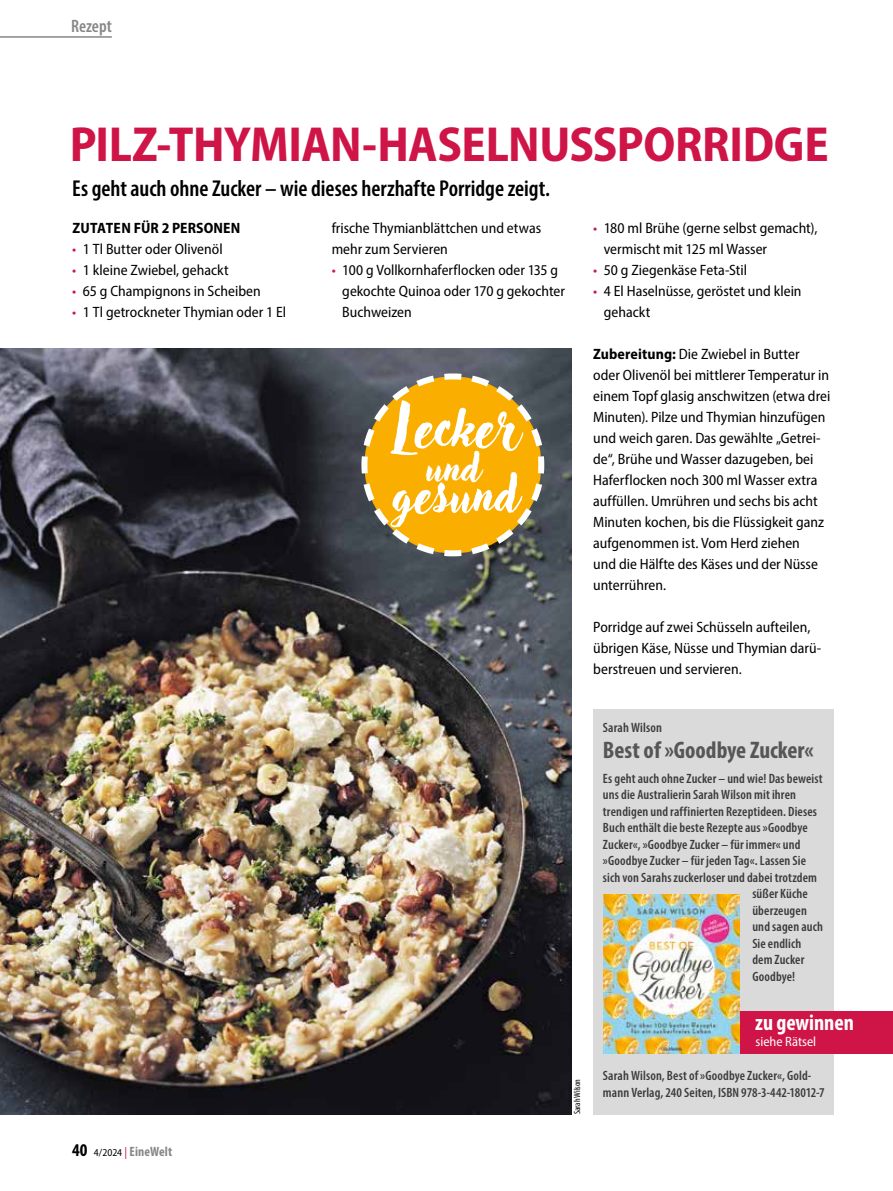
<style>
.page{position:relative;width:893px;height:1191px;background:#fff}
.page>*{position:absolute;margin:0;border:0;box-sizing:border-box;transform-origin:0 0}
.t1{font:56.1px "Adlery Pro";letter-spacing:-.005em;color:#fff}
.t2{font:52.35px "Adlery Pro";letter-spacing:-.005em;color:#fff}
.t3{font:700 semi-condensed 49.5px "Myriad Pro";letter-spacing:-.01em;color:#cf1447}
.t4{font:700 condensed 24px "Myriad Pro";color:#565656}
.t5{font:600 condensed 23.1px "Myriad Pro";color:#000}
.t6{font:700 condensed 22.5px "Myriad Pro";color:#fff}
.t7{font:600 condensed 18px "Myriad Pro";color:#878786}
.t8{font:semi-condensed 15px/21px "Myriad Pro";color:#000}
.t9{font:700 semi-condensed 15px "Myriad Pro";letter-spacing:.005em;color:#000}
.t10{font:600 condensed 13.5px/16.5px "Myriad Pro";letter-spacing:.01em;color:#3b3b3a}
.t11{font:700 condensed 13.5px "Myriad Pro";letter-spacing:.01em;color:#878786}
.t12{font:semi-condensed 13.5px "Myriad Pro";color:#fff}
.t13{font:condensed 9px "Myriad Pro";color:#000}
.s1{color:#cf1447}
.s2{font-weight:700}
.s3{font-size:18px;color:#000}
.s4{font-weight:400;font-stretch:semi-condensed;font-size:10.5px;color:#000}
.s5{font-weight:400;font-stretch:semi-condensed;font-size:12px;color:#cf1447}
</style>
<div class="page">
<div style="left:593px;top:709px;width:240px;height:405px;background:#dadada"></div>
<img style="left:0;top:348px;width:572px;height:766px">
<hr style="left:0;top:36px;width:112px;height:2px;background:#878786">
<div style="left:734px;top:1011px;width:159px;height:42px;background:#cf1447"></div>
<img style="left:603px;top:894px;width:137px;height:159px">
<svg style="left:358px;top:370px;width:189px;height:189px;background:#c89827"></svg>
<p class="t7" style="left:71px;top:15px;width:42px">Rezept</p>
<h3 class="t3" style="left:70px;top:112px;width:760px">PILZ-THYMIAN-HASELNUSSPORRIDGE</h3>
<h3 class="t5" style="left:72px;top:174px;width:479px">Es geht auch ohne Zucker – wie dieses herzhafte Porridge zeigt.</h3>
<p class="t9" style="left:72px;top:218px;width:169px">ZUTATEN FÜR 2 PERSONEN</p>
<p class="t8" style="left:72px;top:238px;width:152px"><span class="s1">•</span> 1 Tl Butter oder Olivenöl</p>
<p class="t8" style="left:72px;top:259px;width:158px"><span class="s1">•</span> 1 kleine Zwiebel, gehackt</p>
<p class="t8" style="left:72px;top:280px;width:190px"><span class="s1">•</span> 65 g Champignons in Scheiben</p>
<p class="t8" style="left:72px;top:301px;width:215px"><span class="s1">•</span> 1 Tl getrockneter Thymian oder 1 El</p>
<p class="t8" style="left:332px;top:217px;width:211px">frische Thymianblättchen und etwas mehr zum Servieren</p>
<p class="t8" style="left:342px;top:259px;width:224px;text-indent:-11px"><span class="s1">•</span> 100 g Vollkornhaferflocken oder 135 g gekochte Quinoa oder 170 g gekochter<br>Buchweizen</p>
<h1 class="t1" style="left:395px;top:393px;width:127px">Lecker</h1>
<h2 class="t2" style="left:393px;top:463px;width:127px">gesund</h2>
<p class="t8" style="left:604px;top:217px;width:215px;text-indent:-11px"><span class="s1">•</span> 180 ml Brühe (gerne selbst gemacht), vermischt mit 125 ml Wasser</p>
<p class="t8" style="left:593px;top:259px;width:155px"><span class="s1">•</span> 50 g Ziegenkäse Feta-Stil</p>
<p class="t8" style="left:604px;top:280px;width:199px;text-indent:-11px"><span class="s1">•</span> 4 El Haselnüsse, geröstet und klein gehackt</p>
<p class="t8" style="left:593px;top:343px;width:239px"><span class="s2">Zubereitung:</span> Die Zwiebel in Butter<br>oder Olivenöl bei mittlerer Temperatur in einem Topf glasig anschwitzen (etwa drei Minuten). Pilze und Thymian hinzufügen und weich garen. Das gewählte „Getrei&shy;de“, Brühe und Wasser dazugeben, bei Haferflocken noch 300 ml Wasser extra auffüllen. Umrühren und sechs bis acht Minuten kochen, bis die Flüssigkeit ganz aufgenommen ist. Vom Herd ziehen<br>und die Hälfte des Käses und der Nüsse unterrühren.</p>
<p class="t8" style="left:593px;top:616px;width:230px">Porridge auf zwei Schüsseln aufteilen, übrigen Käse, Nüsse und Thymian darü&shy;berstreuen und servieren.</p>
<p class="t11" style="left:72px;top:1143px;width:102px"><span class="s3">40</span> <span class="s4">4/2024</span> <span class="s5">|</span> EineWelt</p>
<p class="t13" style="left:572px;top:1114px;width:37px;rotate:-90deg">Sarah Wilson</p>
<p class="t10" style="left:603px;top:719px;width:60px">Sarah Wilson</p>
<h3 class="t4" style="left:603px;top:735px;width:212px">Best of »Goodbye Zucker«</h3>
<p class="t10" style="left:603px;top:770px;width:221px">Es geht auch ohne Zucker – und wie! Das beweist</p>
<p class="t10" style="left:603px;top:786px;width:195px">uns die Australierin Sarah Wilson mit ihren</p>
<p class="t10" style="left:603px;top:803px;width:216px">trendigen und raffinierten Rezeptideen. Dieses</p>
<p class="t10" style="left:603px;top:819px;width:206px">Buch enthält die beste Rezepte aus »Goodbye</p>
<p class="t10" style="left:603px;top:836px;width:199px">Zucker«, »Goodbye Zucker – für immer« und</p>
<p class="t10" style="left:603px;top:852px;width:204px">»Goodbye Zucker – für jeden Tag«. Lassen Sie</p>
<p class="t10" style="left:603px;top:869px;width:216px">sich von Sarahs zuckerloser und dabei trotzdem</p>
<p class="t10" style="left:752px;top:885px;width:57px">süßer Küche</p>
<p class="t10" style="left:752px;top:902px;width:56px">überzeugen</p>
<p class="t10" style="left:752px;top:918px;width:72px">und sagen auch</p>
<p class="t10" style="left:752px;top:935px;width:50px">Sie endlich</p>
<p class="t10" style="left:752px;top:951px;width:54px">dem Zucker</p>
<p class="t10" style="left:752px;top:968px;width:44px">Goodbye!</p>
<h3 class="t6" style="left:755px;top:1008px;width:100px">zu gewinnen</h3>
<p class="t12" style="left:756px;top:1033px;width:62px">siehe Rätsel</p>
<p class="t10" style="left:603px;top:1067px;width:223px">Sarah Wilson, Best of »Goodbye Zucker«, Gold&shy;mann Verlag, 240 Seiten, ISBN 978-3-442-18012-7</p>
</div>
